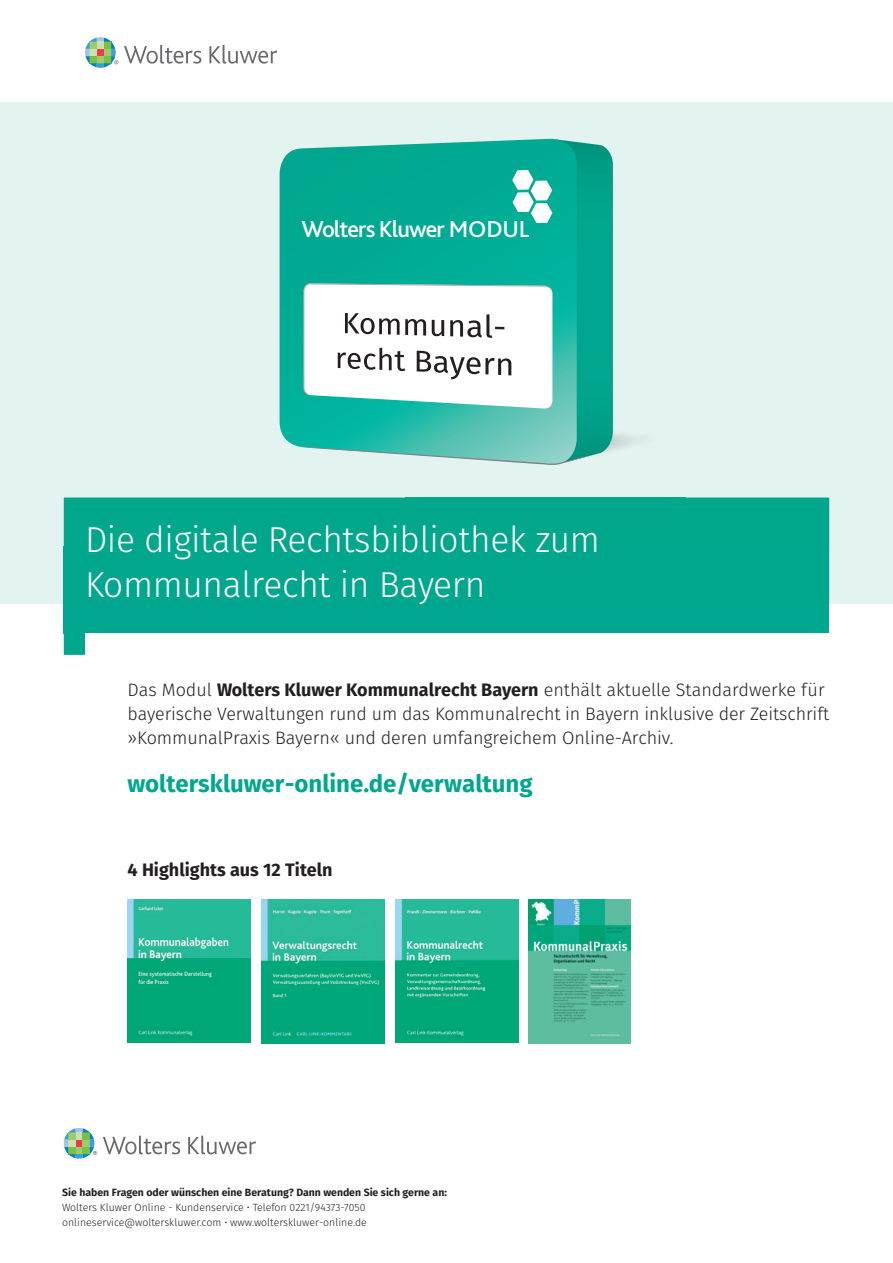
<style>
.page{position:relative;width:893px;height:1263px;background:#fff}
.page>*{position:absolute;margin:0;border:0;box-sizing:border-box;transform-origin:0 0}
.t1{font:300 36px/45px "Fira Sans";letter-spacing:-.01em;color:#fff}
.t2{font:500 24.15px "Bliss 2";letter-spacing:-.04em;color:#fff}
.t3{font:700 24px "Fira Sans";color:#00a78e}
.t4{font:300 18px/24px "Fira Sans";letter-spacing:-.005em;color:#231f20}
.t5{font:700 18px "Fira Sans";color:#231f20}
.t6{font:300 10.5px/15px "Fira Sans";color:#231f20}
.t7{font:700 10.5px "Fira Sans";color:#231f20}
.s1{font-weight:700}
</style>
<div class="page">
<div style="left:0;top:102px;width:893px;height:502px;background:#e3f3f0"></div>
<svg style="left:124px;top:45px;width:77px;height:19px"></svg>
<svg style="left:209px;top:45px;width:68px;height:19px"></svg>
<svg style="left:85px;top:37px;width:33px;height:31px"></svg>
<img style="left:128px;top:899px;width:123px;height:144px">
<img style="left:261px;top:899px;width:124px;height:144px">
<img style="left:529px;top:899px;width:102px;height:144px">
<img style="left:395px;top:899px;width:123px;height:144px">
<svg style="left:280px;top:148px;width:22px;height:299px;background:#08ad96"></svg>
<svg style="left:302px;top:139px;width:311px;height:326px;background:#5bc4b5"></svg>
<div style="left:64px;top:497px;width:765px;height:49px;background:#00a78a"></div>
<svg style="left:64px;top:634px;width:21px;height:21px"></svg>
<div style="left:64px;top:604px;width:765px;height:30px;background:#00a78e"></div>
<div style="left:64px;top:546px;width:765px;height:58px;background:#00a78d"></div>
<svg style="left:103px;top:1136px;width:77px;height:18px"></svg>
<svg style="left:188px;top:1136px;width:68px;height:18px"></svg>
<svg style="left:64px;top:1128px;width:33px;height:30px"></svg>
<h2 class="t2" style="left:302px;top:214px;width:229px">Wolters Kluwer MODUL</h2>
<h1 class="t1" style="left:85px;top:517px;width:516px">Die digitale Rechtsbibliothek zum<br>Kommunalrecht in Bayern</h1>
<p class="t4" style="left:128px;top:678px;width:703px">Das Modul <span class="s1">Wolters Kluwer Kommunalrecht Bayern</span> enthält aktuelle Standardwerke für bayerische Verwaltungen rund um das Kommunalrecht in Bayern inklusive der Zeitschrift »KommunalPraxis Bayern« und deren umfangreichem Online-Archiv.</p>
<h3 class="t3" style="left:128px;top:767px;width:406px">wolterskluwer-online.de/verwaltung</h3>
<p class="t5" style="left:128px;top:857px;width:206px">4 Highlights aus 12 Titeln</p>
<p class="t7" style="left:62px;top:1185px;width:386px">Sie haben Fragen oder wünschen eine Beratung? Dann wenden Sie sich gerne an:</p>
<p class="t6" style="left:62px;top:1200px;width:306px">Wolters Kluwer Online - Kundenservice • Telefon 0221/94373-7050 onlineservice@wolterskluwer.com • www.wolterskluwer-online.de</p>
</div>
